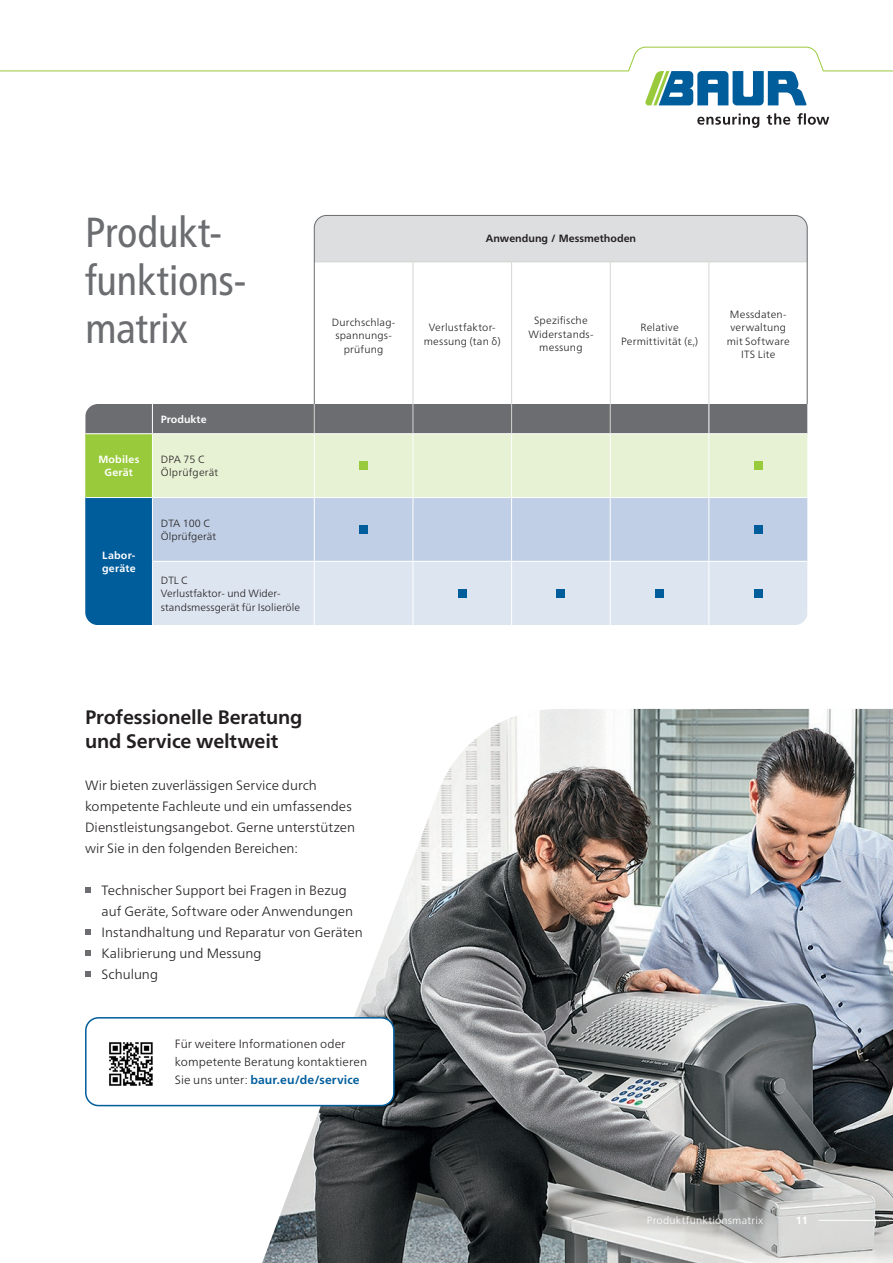
<style>
.page{position:relative;width:893px;height:1263px;background:#fff}
.page>*{position:absolute;margin:0;border:0;box-sizing:border-box;transform-origin:0 0}
.t1{font:condensed 42px "Frutiger Neue LTW1 G";letter-spacing:-.01em;color:#6c6d70}
.t2{font:700 19.5px "Frutiger Neue LTW1 G";letter-spacing:-.01em;color:#231f20}
.t3{font:300 13.5px/21px "Frutiger Neue LTW1 G";letter-spacing:.005em;color:#231f20}
.t4{font:300 12px/18px "Frutiger Neue LTW1 G";letter-spacing:.005em;color:#231f20}
.t5{font:300 10.5px/13.5px "Frutiger Neue LTW1 G";letter-spacing:.015em;color:#231f20;text-align:center}
.t6{font:700 10.5px/13.5px "Frutiger Neue LTW1 G";letter-spacing:.02em;color:#fff;text-align:center}
.t7{font:300 10.5px "Frutiger Neue LTW1 G";letter-spacing:.015em;color:#fff}
.t8{font:700 10.5px "Frutiger Neue LTW1 G";color:#231f20}
.t9{font:700 10.5px "Frutiger Neue LTW1 G";color:#fff}
.s1{font-weight:700;color:#005d9c}
</style>
<div class="page">
<img style="left:262px;top:709px;width:631px;height:554px">
<svg style="left:697px;top:113px;width:132px;height:15px"></svg>
<svg style="left:0;top:46px;width:893px;height:59px"></svg>
<hr style="left:819px;top:1220px;width:74px;height:1px;background:#fff">
<svg style="left:85px;top:887px;width:5px;height:6px"></svg>
<svg style="left:85px;top:929px;width:5px;height:6px"></svg>
<svg style="left:85px;top:950px;width:5px;height:6px"></svg>
<svg style="left:85px;top:971px;width:5px;height:6px"></svg>
<svg style="left:85px;top:404px;width:722px;height:221px;background:#bbcacb"></svg>
<hr style="left:85px;top:433px;width:67px;height:1px;background:#fff">
<hr style="left:85px;top:497px;width:67px;height:1px;background:#fff">
<hr style="left:314px;top:433px;width:99px;height:1px;background:#fff">
<hr style="left:314px;top:434px;width:1px;height:63px;background:#fff">
<hr style="left:413px;top:433px;width:99px;height:1px;background:#fff">
<hr style="left:413px;top:434px;width:1px;height:63px;background:#fff">
<hr style="left:512px;top:433px;width:98px;height:1px;background:#fff">
<hr style="left:511px;top:434px;width:1px;height:63px;background:#fff">
<hr style="left:610px;top:433px;width:99px;height:1px;background:#fff">
<hr style="left:610px;top:434px;width:1px;height:63px;background:#fff">
<hr style="left:709px;top:433px;width:98px;height:1px;background:#fff">
<hr style="left:152px;top:497px;width:162px;height:1px;background:#fff">
<hr style="left:152px;top:498px;width:1px;height:63px;background:#fff">
<hr style="left:314px;top:497px;width:99px;height:1px;background:#fff">
<hr style="left:314px;top:498px;width:1px;height:63px;background:#fff">
<hr style="left:413px;top:497px;width:99px;height:1px;background:#fff">
<hr style="left:413px;top:498px;width:1px;height:63px;background:#fff">
<hr style="left:512px;top:497px;width:98px;height:1px;background:#fff">
<hr style="left:511px;top:498px;width:1px;height:63px;background:#fff">
<hr style="left:610px;top:497px;width:99px;height:1px;background:#fff">
<hr style="left:610px;top:498px;width:1px;height:63px;background:#fff">
<hr style="left:709px;top:497px;width:98px;height:1px;background:#fff">
<hr style="left:152px;top:561px;width:162px;height:1px;background:#fff">
<hr style="left:152px;top:562px;width:1px;height:63px;background:#fff">
<hr style="left:314px;top:561px;width:99px;height:1px;background:#fff">
<hr style="left:314px;top:562px;width:1px;height:63px;background:#fff">
<hr style="left:413px;top:561px;width:99px;height:1px;background:#fff">
<hr style="left:413px;top:562px;width:1px;height:63px;background:#fff">
<hr style="left:512px;top:561px;width:98px;height:1px;background:#fff">
<hr style="left:511px;top:562px;width:1px;height:63px;background:#fff">
<hr style="left:610px;top:561px;width:99px;height:1px;background:#fff">
<hr style="left:610px;top:562px;width:1px;height:63px;background:#fff">
<hr style="left:709px;top:561px;width:98px;height:1px;background:#fff">
<hr style="left:152px;top:433px;width:162px;height:1px;background:#fff">
<hr style="left:152px;top:434px;width:1px;height:63px;background:#fff">
<div style="left:359px;top:461px;width:9px;height:9px;background:#99ca3b"></div>
<div style="left:754px;top:461px;width:9px;height:9px;background:#99ca3b"></div>
<div style="left:359px;top:525px;width:9px;height:9px;background:#005d9c"></div>
<div style="left:754px;top:525px;width:9px;height:9px;background:#005d9c"></div>
<div style="left:458px;top:589px;width:8px;height:9px;background:#005d9c"></div>
<div style="left:557px;top:589px;width:8px;height:9px;background:#005d9c"></div>
<div style="left:655px;top:589px;width:9px;height:9px;background:#005d9c"></div>
<div style="left:754px;top:589px;width:9px;height:9px;background:#005d9c"></div>
<svg style="left:314px;top:215px;width:494px;height:190px"></svg>
<div style="left:86px;top:1018px;width:308px;height:87px;background:#fff;border-radius:13px"></div>
<div style="left:85px;top:1017px;width:310px;height:89px;border:2px solid #005d9c;border-radius:13px"></div>
<img style="left:109px;top:1042px;width:44px;height:44px">
<p class="t1" style="left:85px;top:202px;width:138px">Produkt-</p>
<p class="t1" style="left:85px;top:250px;width:163px">funktions-</p>
<p class="t1" style="left:85px;top:298px;width:104px">matrix</p>
<p class="t9" style="left:161px;top:412px;width:47px">Produkte</p>
<p class="t6" style="left:98px;top:452px;width:43px">Mobiles<br>Gerät</p>
<p class="t5" style="left:161px;top:452px;width:59px;text-align:left">DPA 75 C<br>Ölprüfgerät</p>
<p class="t6" style="left:102px;top:547px;width:35px;text-align:left">Labor&shy;geräte</p>
<p class="t5" style="left:161px;top:515px;width:57px;text-align:left">DTA 100 C<br>Ölprüfgerät</p>
<p class="t5" style="left:161px;top:572px;width:141px;text-align:left">DTL C<br>Verlustfaktor- und Wider&shy;standsmessgerät für Isolieröle</p>
<p class="t8" style="left:486px;top:231px;width:152px">Anwendung / Messmethoden</p>
<p class="t5" style="left:332px;top:314px;width:65px">Durchschlag&shy;spannungs&shy;prüfung</p>
<p class="t5" style="left:424px;top:320px;width:78px">Verlustfaktor&shy;messung (tan δ)</p>
<p class="t5" style="left:528px;top:313px;width:67px">Spezifische<br>Widerstands&shy;messung</p>
<p class="t5" style="left:621px;top:320px;width:79px">Relative<br>Permittivität (ε<sub>r</sub>)</p>
<p class="t5" style="left:727px;top:307px;width:64px">Messdaten&shy;verwaltung mit Software<br>ITS Lite</p>
<p class="t2" style="left:85px;top:703px;width:219px">Professionelle Beratung</p>
<p class="t2" style="left:85px;top:727px;width:195px">und Service weltweit</p>
<p class="t3" style="left:85px;top:773px;width:272px">Wir bieten zuverlässigen Service durch kompetente Fachleute und ein umfassendes Dienstleistungsangebot. Gerne unterstützen wir Sie in den folgenden Bereichen:</p>
<p class="t3" style="left:102px;top:878px;width:253px">Technischer Support bei Fragen in Bezug auf Geräte, Software oder Anwendungen</p>
<p class="t3" style="left:102px;top:920px;width:263px">Instandhaltung und Reparatur von Geräten</p>
<p class="t3" style="left:102px;top:941px;width:162px">Kalibrierung und Messung</p>
<p class="t3" style="left:102px;top:962px;width:58px">Schulung</p>
<p class="t4" style="left:175px;top:1034px;width:194px">Für weitere Informationen oder kompetente Beratung kontaktieren<br>Sie uns unter: <span class="s1">baur.eu/de/service</span></p>
<p class="t7" style="left:647px;top:1213px;width:118px">Produktfunktionsmatrix</p>
<p class="t6" style="left:796px;top:1213px;width:13px">11</p>
</div>
